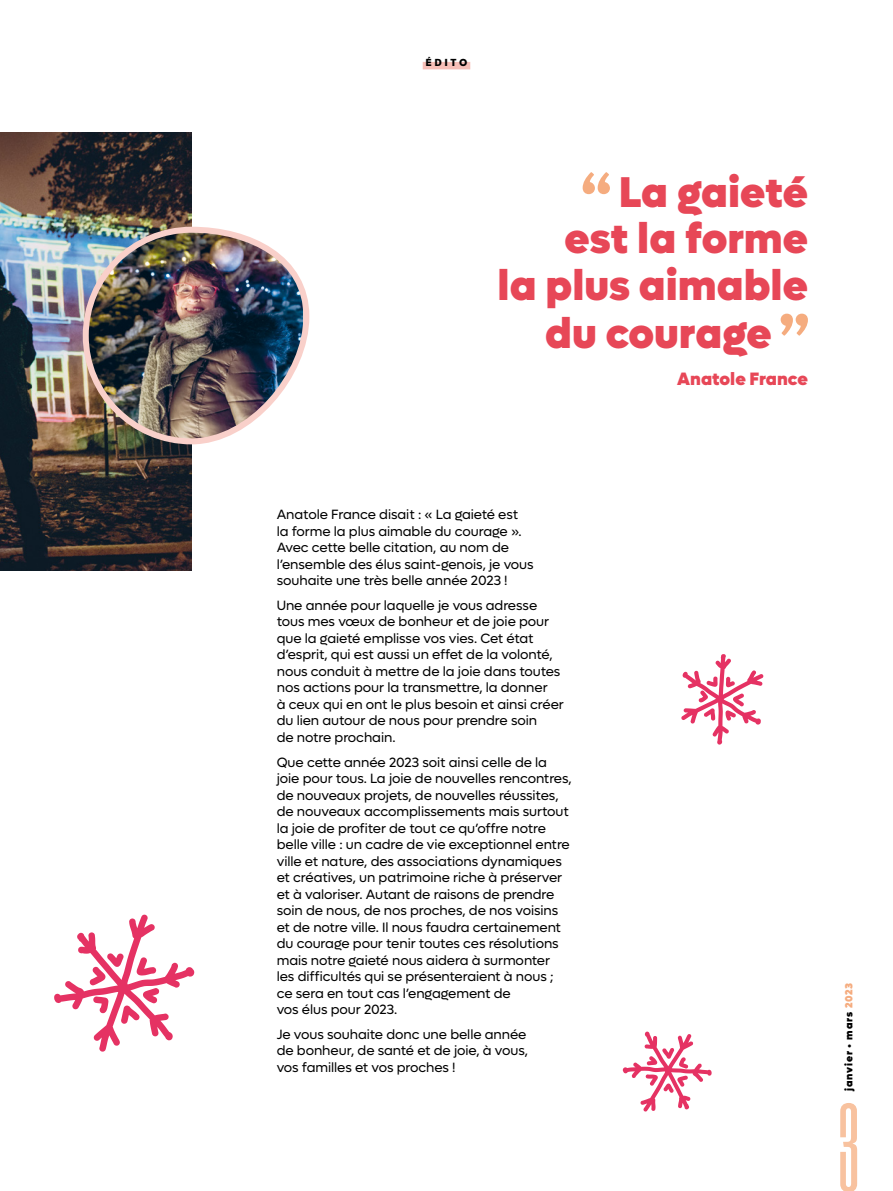
<style>
.page{position:relative;width:893px;height:1191px;background:#fff}
.page>*{position:absolute;margin:0;border:0;box-sizing:border-box;transform-origin:0 0}
.t1{font:500 93.9px "Tusker Grotesk 2500";color:#f8c29f}
.t2{font:900 43.2px "Lufga";color:#e74757}
.t3{font:900 18px "Lufga";color:#e74757}
.Texte-courant-regula{font:13.5px/16.5px "Lufga";letter-spacing:-.005em;color:#000}
.t4{font:900 10.5px "Lufga";letter-spacing:.08em;color:#000}
.t5{font:10.5px "Eagle";letter-spacing:.25em;color:#000}
.s1{color:#f5ac7f}
</style>
<div class="page">
<img style="left:0;top:132px;width:191px;height:438px">
<img style="left:80px;top:224px;width:230px;height:223px">
<svg style="left:583px;top:172px;width:27px;height:22px"></svg>
<svg style="left:781px;top:314px;width:27px;height:21px"></svg>
<svg style="left:54px;top:914px;width:140px;height:137px"></svg>
<svg style="left:623px;top:1031px;width:89px;height:80px"></svg>
<svg style="left:681px;top:654px;width:82px;height:91px"></svg>
<div style="left:423px;top:62px;width:47px;height:7px;background:#f7bfb8"></div>
<p class="t5" style="left:426px;top:56px;width:43px">ÉDITO</p>
<p class="t2" style="left:619px;top:165px;width:191px">La gaieté</p>
<p class="t2" style="left:564px;top:212px;width:245px">est la forme</p>
<p class="t2" style="left:498px;top:259px;width:312px">la plus aimable</p>
<p class="t2" style="left:545px;top:307px;width:228px">du courage</p>
<p class="t3" style="left:677px;top:368px;width:132px">Anatole France</p>
<p class="Texte-courant-regula" style="left:277px;top:506px;width:258px">Anatole France disait : « La gaieté est<br>la forme la plus aimable du courage ».<br>Avec cette belle citation, au nom de l’ensemble des élus saint-genois, je vous souhaite une très belle année 2023 !</p>
<p class="Texte-courant-regula" style="left:277px;top:597px;width:289px">Une année pour laquelle je vous adresse tous mes vœux de bonheur et de joie pour que la gaieté emplisse vos vies. Cet état d’esprit, qui est aussi un effet de la volonté, nous conduit à mettre de la joie dans toutes nos actions pour la transmettre, la donner<br>à ceux qui en ont le plus besoin et ainsi créer du lien autour de nous pour prendre soin<br>de notre prochain.</p>
<p class="Texte-courant-regula" style="left:277px;top:753px;width:297px">Que cette année 2023 soit ainsi celle de la joie pour tous. La joie de nouvelles rencontres, de nouveaux projets, de nouvelles réussites, de nouveaux accomplissements mais surtout la joie de profiter de tout ce qu’offre notre belle ville : un cadre de vie exceptionnel entre ville et nature, des associations dynamiques et créatives, un patrimoine riche à préserver et à valoriser. Autant de raisons de prendre soin de nous, de nos proches, de nos voisins et de notre ville. Il nous faudra certainement du courage pour tenir toutes ces résolutions mais notre gaieté nous aidera à surmonter<br>les difficultés qui se présenteraient à nous ; ce sera en tout cas l’engagement de<br>vos élus pour 2023.</p>
<p class="Texte-courant-regula" style="left:277px;top:1026px;width:253px;text-align:justify">Je vous souhaite donc une belle année de bonheur, de santé et de joie, à vous, vos familles et vos proches !</p>
<p class="t4" style="left:843px;top:1091px;width:110px;rotate:-90deg">janvier • mars <span class="s1">2023</span></p>
<h1 class="t1" style="left:838px;top:1093px;width:22px">3</h1>
</div>
